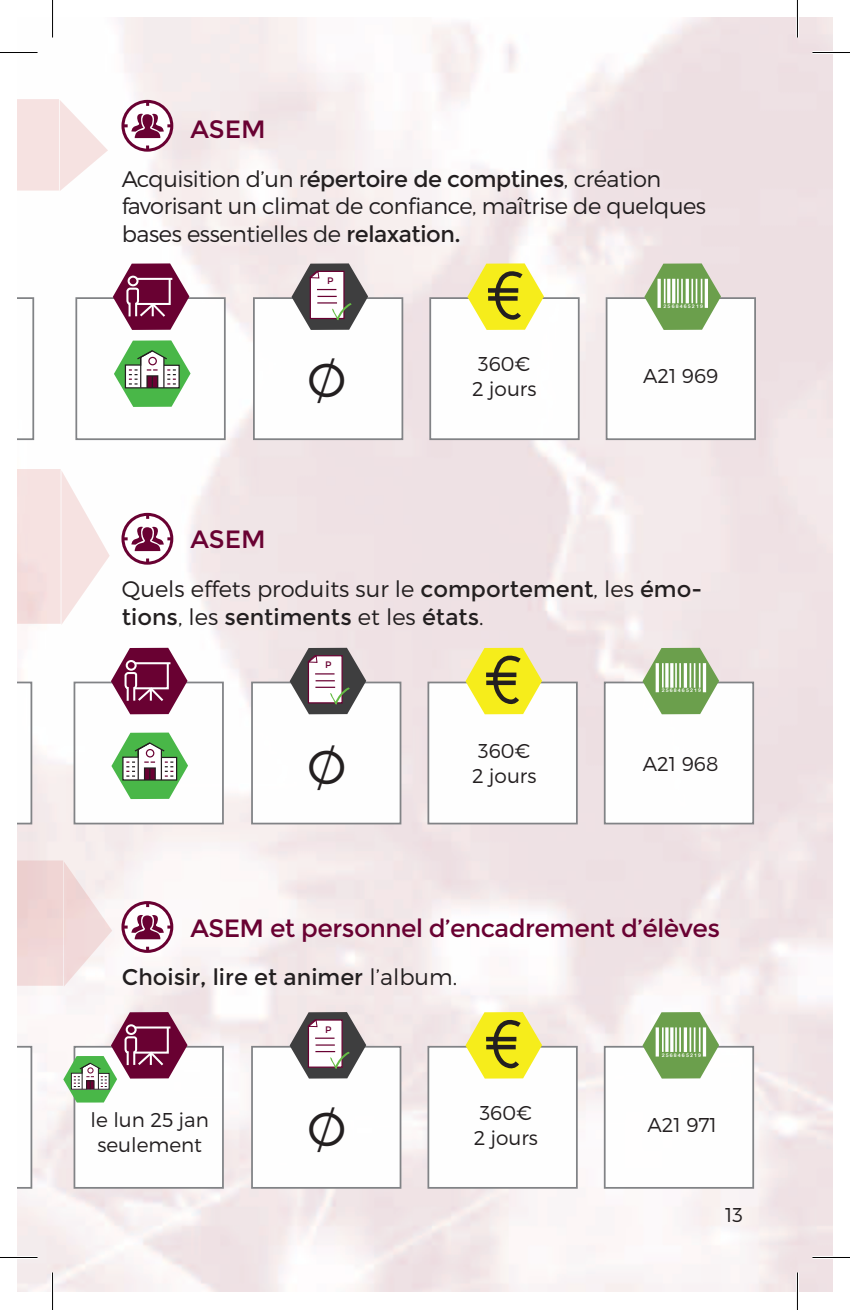
<style>
.page{position:relative;width:850px;height:1310px;background:#fff}
.page>*{position:absolute;margin:0;border:0;box-sizing:border-box;transform-origin:0 0}
.t1{font:300 47.5px "Montserrat";color:#231f20}
.t2{font:25px "Montserrat";letter-spacing:-.02em;color:#690132}
.t3{font:300 22.5px/27.5px "Montserrat";letter-spacing:-.02em;color:#231f20}
.t4{font:300 22.5px/27.5px "Montserrat";color:#231f20}
.t5{font:22.5px "Montserrat";color:#231f20}
.t6{font:300 20px/25px "Montserrat";color:#231f20;text-align:center}
.t7{font:9.5px "Montserrat";color:#690132}
.t8{font:5px "Arial Rounded MT Bold";letter-spacing:.23em;color:#fff}
.s1{font-weight:400}
.s2{font-weight:300}
</style>
<div class="page">
<img style="left:17px;top:17px;width:815px;height:1274px">
<div style="left:75px;top:297px;width:150px;height:143px;background:#fff;border:2px solid #808285"></div>
<svg style="left:17px;top:297px;width:17px;height:143px"></svg>
<div style="left:253px;top:297px;width:150px;height:143px;background:#fff;border:2px solid #808285"></div>
<div style="left:429px;top:297px;width:150px;height:143px;background:#fff;border:2px solid #808285"></div>
<div style="left:605px;top:297px;width:150px;height:143px;background:#fff;border:2px solid #808285"></div>
<svg style="left:291px;top:263px;width:77px;height:67px"></svg>
<svg style="left:644px;top:263px;width:76px;height:67px"></svg>
<svg style="left:467px;top:263px;width:76px;height:67px"></svg>
<div style="left:487px;top:288px;width:31px;height:5px;background:#231f20"></div>
<div style="left:488px;top:296px;width:29px;height:5px;background:#231f20"></div>
<svg style="left:113px;top:263px;width:76px;height:67px"></svg>
<div style="left:73px;top:681px;width:151px;height:143px;background:#fff;border:2px solid #808285"></div>
<svg style="left:17px;top:681px;width:15px;height:143px"></svg>
<div style="left:251px;top:681px;width:150px;height:143px;background:#fff;border:2px solid #808285"></div>
<div style="left:427px;top:681px;width:150px;height:143px;background:#fff;border:2px solid #808285"></div>
<div style="left:603px;top:681px;width:150px;height:143px;background:#fff;border:2px solid #808285"></div>
<svg style="left:289px;top:648px;width:77px;height:66px"></svg>
<svg style="left:642px;top:648px;width:76px;height:66px"></svg>
<svg style="left:465px;top:648px;width:77px;height:66px;background:#e8e054"></svg>
<div style="left:486px;top:672px;width:30px;height:5px;background:#231f20"></div>
<div style="left:486px;top:680px;width:29px;height:5px;background:#231f20"></div>
<svg style="left:111px;top:648px;width:76px;height:66px"></svg>
<div style="left:73px;top:1046px;width:151px;height:142px;background:#fff;border:2px solid #808285"></div>
<svg style="left:17px;top:1046px;width:15px;height:142px"></svg>
<div style="left:251px;top:1046px;width:150px;height:142px;background:#fff;border:2px solid #808285"></div>
<div style="left:427px;top:1046px;width:150px;height:142px;background:#fff;border:2px solid #808285"></div>
<div style="left:603px;top:1046px;width:150px;height:142px;background:#fff;border:2px solid #808285"></div>
<svg style="left:289px;top:1012px;width:77px;height:66px"></svg>
<svg style="left:642px;top:1012px;width:76px;height:66px"></svg>
<svg style="left:465px;top:1012px;width:77px;height:66px;background:#e7e055"></svg>
<hr style="left:486px;top:1037px;width:30px;height:4px;background:#231f20">
<hr style="left:486px;top:1045px;width:29px;height:4px;background:#231f20">
<svg style="left:17px;top:860px;width:95px;height:126px;background:#f2dddd"></svg>
<svg style="left:17px;top:469px;width:93px;height:156px"></svg>
<svg style="left:17px;top:99px;width:91px;height:92px"></svg>
<svg style="left:123px;top:101px;width:49px;height:49px"></svg>
<div style="left:121px;top:100px;width:52px;height:52px;border:3px solid #690132;border-radius:50%"></div>
<svg style="left:146px;top:101px;width:3px;height:5px"></svg>
<svg style="left:146px;top:145px;width:3px;height:5px"></svg>
<svg style="left:122px;top:114px;width:50px;height:24px"></svg>
<svg style="left:123px;top:514px;width:49px;height:49px"></svg>
<div style="left:121px;top:513px;width:52px;height:52px;border:3px solid #690132;border-radius:50%"></div>
<svg style="left:146px;top:514px;width:3px;height:5px"></svg>
<svg style="left:146px;top:558px;width:3px;height:5px"></svg>
<svg style="left:122px;top:527px;width:50px;height:24px"></svg>
<svg style="left:123px;top:902px;width:49px;height:49px"></svg>
<div style="left:121px;top:901px;width:52px;height:52px;border:3px solid #690132;border-radius:50%"></div>
<svg style="left:146px;top:902px;width:3px;height:5px"></svg>
<svg style="left:146px;top:947px;width:3px;height:5px"></svg>
<svg style="left:122px;top:915px;width:50px;height:24px"></svg>
<svg style="left:111px;top:732px;width:77px;height:67px"></svg>
<svg style="left:63px;top:1012px;width:124px;height:90px"></svg>
<svg style="left:114px;top:340px;width:76px;height:67px"></svg>
<hr style="left:0;top:51px;width:37px;height:3px;background:#fff">
<hr style="left:812px;top:51px;width:37px;height:3px;background:#fff">
<hr style="left:0;top:1256px;width:37px;height:3px;background:#fff">
<hr style="left:812px;top:1256px;width:37px;height:3px;background:#fff">
<hr style="left:51px;top:0;width:3px;height:38px;background:#fff">
<hr style="left:51px;top:1272px;width:3px;height:38px;background:#fff">
<hr style="left:795px;top:0;width:3px;height:38px;background:#fff">
<hr style="left:795px;top:1272px;width:3px;height:38px;background:#fff">
<hr style="left:0;top:52px;width:37px;height:1px;background:#000">
<hr style="left:812px;top:52px;width:37px;height:1px;background:#000">
<hr style="left:0;top:1257px;width:37px;height:1px;background:#000">
<hr style="left:812px;top:1257px;width:37px;height:1px;background:#000">
<hr style="left:52px;top:0;width:1px;height:38px;background:#000">
<hr style="left:52px;top:1272px;width:1px;height:38px;background:#000">
<hr style="left:796px;top:0;width:1px;height:38px;background:#000">
<hr style="left:796px;top:1272px;width:1px;height:38px;background:#000">
<p class="t2" style="left:190px;top:114px;width:77px">ASEM</p>
<p class="t3" style="left:122px;top:164px;width:585px">Acquisition d’un r<span class="s1">épertoire de comptines</span>, création favorisant un climat de confiance, maîtrise de quelques bases essentielles de <span class="s1">relaxation.</span></p>
<p class="t7" style="left:327px;top:275px;width:8px">P</p>
<h1 class="t1" style="left:307px;top:351px;width:40px">Ø</h1>
<p class="t6" style="left:472px;top:351px;width:66px">360€<br>2 jours</p>
<p class="t8" style="left:663px;top:303px;width:41px">2568465219</p>
<p class="t6" style="left:642px;top:363px;width:77px">A21 969</p>
<p class="t2" style="left:190px;top:525px;width:77px">ASEM</p>
<p class="t4" style="left:122px;top:575px;width:581px">Quels effets produits sur le <span class="s1">comportement</span>, les <span class="s1">émo&shy;tions</span>, les <span class="s1">sentiments</span> et les <span class="s1">états</span>.</p>
<p class="t7" style="left:325px;top:659px;width:8px">P</p>
<h1 class="t1" style="left:307px;top:738px;width:40px">Ø</h1>
<p class="t6" style="left:472px;top:738px;width:66px">360€<br>2 jours</p>
<p class="t8" style="left:661px;top:687px;width:41px">2568465219</p>
<p class="t6" style="left:642px;top:750px;width:77px">A21 968</p>
<p class="t2" style="left:190px;top:913px;width:531px">ASEM et personnel d’encadrement d’élèves</p>
<p class="t5" style="left:122px;top:964px;width:336px">Choisir, lire et animer <span class="s2">l’album.</span></p>
<p class="t6" style="left:90px;top:1107px;width:120px">le lun 25 jan seulement</p>
<p class="t7" style="left:325px;top:1024px;width:8px">P</p>
<h1 class="t1" style="left:307px;top:1100px;width:40px">Ø</h1>
<p class="t6" style="left:473px;top:1100px;width:66px">360€<br>2 jours</p>
<p class="t8" style="left:661px;top:1052px;width:41px">2568465219</p>
<p class="t6" style="left:647px;top:1112px;width:71px">A21 971</p>
<p class="t6" style="left:724px;top:1202px;width:19px">13</p>
</div>
